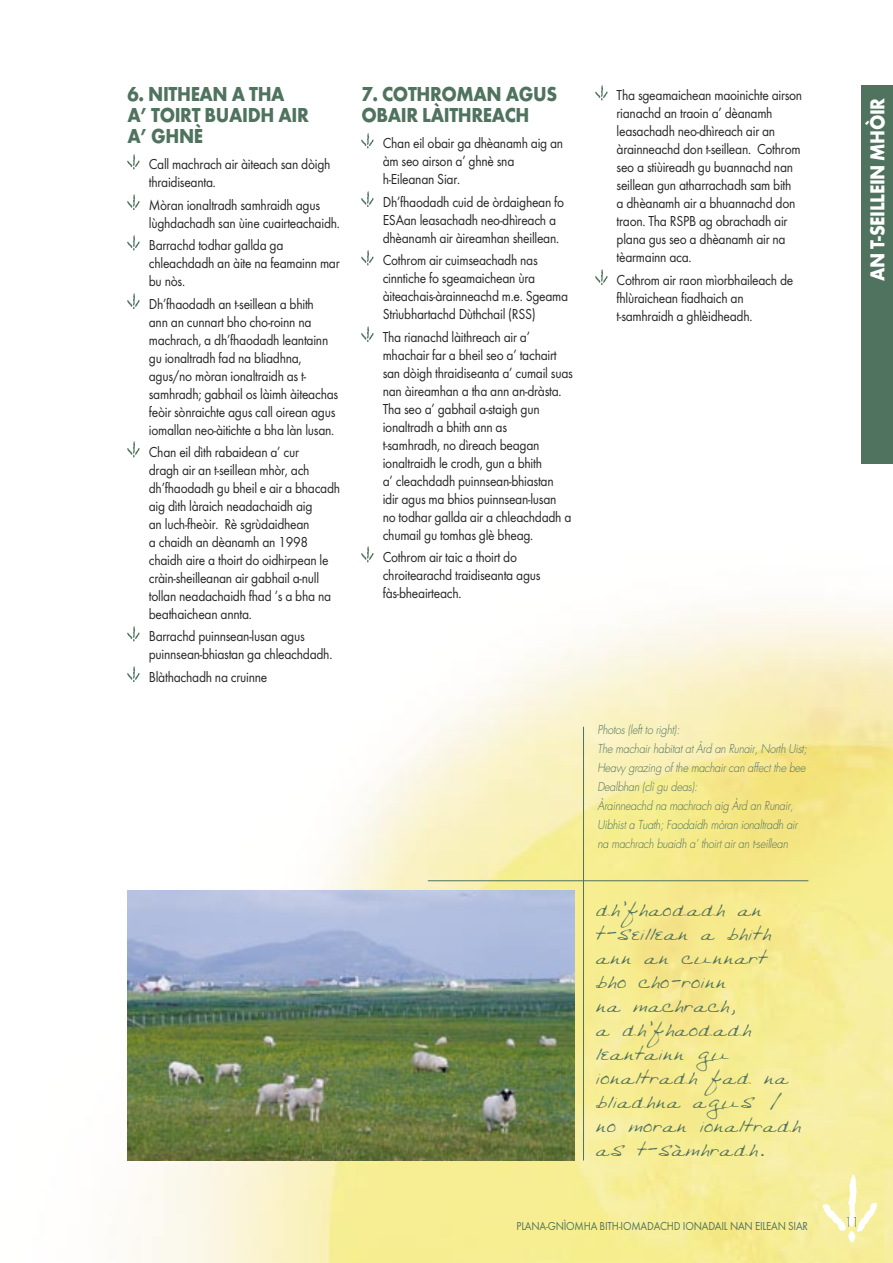
<style>
.page{position:relative;width:893px;height:1263px;background:#fff}
.page>*{position:absolute;margin:0;border:0;box-sizing:border-box;transform-origin:0 0}
.quote{font:22.5px/24px "Bethanys Hand";letter-spacing:-.02em;color:#4f735e}
.Head_1{font:700 21px/21px "Futura T";letter-spacing:-.02em;color:#4f735e;scale:.9 1}
.t1{font:700 21px "Futura T";letter-spacing:-.02em;color:#fff;scale:.9 1}
.list{font:15px/18px "Futura T";letter-spacing:-.02em;color:#272525;scale:.9 1}
.t2{font:300 15px "Futura T";color:#4f735e;scale:.9 1}
.captions{font:italic 300 12px/19px "Futura";letter-spacing:-.02em;color:#4f735e;scale:.9 1}
.t3{font:12px "Futura T";letter-spacing:-.02em;color:#4f735e;scale:.9 1}
</style>
<div class="page">
<img style="left:127px;top:441px;width:766px;height:822px">
<div style="left:861px;top:85px;width:32px;height:379px;background:#4f735e"></div>
<img style="left:823px;top:1175px;width:53px;height:67px">
<hr style="left:583px;top:727px;width:1px;height:433px;background:#4f735e">
<hr style="left:428px;top:880px;width:380px;height:1px;background:#4f735e">
<img style="left:128px;top:154px;width:12px;height:15px">
<img style="left:128px;top:195px;width:12px;height:15px">
<img style="left:128px;top:235px;width:12px;height:15px">
<img style="left:128px;top:293px;width:12px;height:16px">
<img style="left:128px;top:442px;width:12px;height:15px">
<img style="left:128px;top:626px;width:12px;height:15px">
<img style="left:128px;top:667px;width:12px;height:15px">
<img style="left:361px;top:133px;width:12px;height:15px">
<img style="left:361px;top:192px;width:12px;height:15px">
<img style="left:361px;top:250px;width:12px;height:15px">
<img style="left:361px;top:326px;width:12px;height:16px">
<img style="left:361px;top:547px;width:12px;height:15px">
<img style="left:128px;top:891px;width:446px;height:270px">
<img style="left:595px;top:85px;width:12px;height:15px">
<img style="left:595px;top:269px;width:12px;height:16px">
<p class="Head_1" style="left:128px;top:83px;width:203px">6. NITHEAN A THA<br>A’ TOIRT BUAIDH AIR<br>A’ GHNÈ</p>
<p class="list" style="left:149px;top:155px;width:203px">Call machrach air àiteach san dòigh thraidiseanta.</p>
<p class="list" style="left:149px;top:196px;width:214px">Mòran ionaltradh samhraidh agus lùghdachadh san ùine cuairteachaidh.</p>
<p class="list" style="left:149px;top:236px;width:214px">Barrachd todhar gallda ga chleachdadh an àite na feamainn mar bu nòs.</p>
<p class="list" style="left:149px;top:294px;width:212px">Dh’fhaodadh an t-seillean a bhith<br>ann an cunnart bho cho-roinn na machrach, a dh’fhaodadh leantainn gu ionaltradh fad na bliadhna, agus/no mòran ionaltraidh as t&shy;samhradh; gabhail os làimh àiteachas feòir sònraichte agus call oirean agus iomallan neo-àitichte a bha làn lusan.</p>
<p class="list" style="left:149px;top:443px;width:214px">Chan eil dìth rabaidean a’ cur<br>dragh air an t-seillean mhòr, ach dh’fhaodadh gu bheil e air a bhacadh aig dìth làraich neadachaidh aig<br>an luch-fheòir. Rè sgrùdaidhean<br>a chaidh an dèanamh an 1998 chaidh aire a thoirt do oidhirpean le cràin-sheilleanan air gabhail a-null tollan neadachaidh fhad ’s a bha na beathaichean annta.</p>
<p class="list" style="left:149px;top:627px;width:205px">Barrachd puinnsean-lusan agus puinnsean-bhiastan ga chleachdadh.</p>
<p class="list" style="left:149px;top:668px;width:133px">Blàthachadh na cruinne</p>
<p class="Head_1" style="left:361px;top:83px;width:219px">7. COTHROMAN AGUS<br>OBAIR LÀITHREACH</p>
<p class="list" style="left:383px;top:134px;width:202px">Chan eil obair ga dhèanamh aig an àm seo airson a’ ghnè sna h-Eileanan Siar.</p>
<p class="list" style="left:383px;top:193px;width:203px">Dh’fhaodadh cuid de òrdaighean fo<br>ESAan leasachadh neo-dhìreach a dhèanamh air àireamhan sheillean.</p>
<p class="list" style="left:383px;top:251px;width:208px">Cothrom air cuimseachadh nas cinntiche fo sgeamaichean ùra àiteachais-àrainneachd m.e. Sgeama<br>Strìubhartachd Dùthchail (RSS)</p>
<p class="list" style="left:383px;top:327px;width:213px">Tha rianachd làithreach air a’ mhachair far a bheil seo a’ tachairt san dòigh thraidiseanta a’ cumail suas nan àireamhan a tha ann an-dràsta.<br>Tha seo a’ gabhail a-staigh gun ionaltradh a bhith ann as<br>t-samhradh, no dìreach beagan ionaltraidh le crodh, gun a bhith<br>a’ cleachdadh puinnsean-bhiastan idir agus ma bhios puinnsean-lusan no todhar gallda air a chleachdadh a chumail gu tomhas glè bheag.</p>
<p class="list" style="left:383px;top:548px;width:177px">Cothrom air taic a thoirt do chroitearachd traidiseanta agus fàs-bheairteach.</p>
<p class="list" style="left:617px;top:86px;width:208px">Tha sgeamaichean maoinichte airson rianachd an traoin a’ dèanamh leasachadh neo-dhìreach air an àrainneachd don t-seillean. Cothrom seo a stiùireadh gu buannachd nan seillean gun atharrachadh sam bith a dhèanamh air a bhuannachd don traon. Tha RSPB ag obrachadh air plana gus seo a dhèanamh air na tèarmainn aca.</p>
<p class="list" style="left:617px;top:271px;width:198px">Cothrom air raon mìorbhaileach de fhlùraichean fiadhaich an t-samhraidh a ghlèidheadh.</p>
<p class="captions" style="left:597px;top:720px;width:93px">Photos (left to right):</p>
<p class="captions" style="left:597px;top:739px;width:234px">The machair habitat at Àrd an Runair, North Uist;<br>Heavy grazing of the machair can affect the bee</p>
<p class="captions" style="left:597px;top:777px;width:113px">Dealbhan (clì gu deas):</p>
<p class="captions" style="left:597px;top:796px;width:224px">Àrainneachd na machrach aig Àrd an Runair,<br>Uibhist a Tuath; Faodaidh mòran ionaltradh air na machrach buaidh a’ thoirt air an t-seillean</p>
<p class="quote" style="left:595px;top:896px;width:207px">dh’fhaodadh an t-seillean a bhith ann an cunnart bho cho-roinn<br>na machrach,<br>a dh’fhaodadh leantainn gu ionaltradh fad na bliadhna agus / no moran ionaltradh as t-sàmhradh.</p>
<h2 class="t1" style="left:865px;top:281px;width:205px;rotate:-90deg">AN T-SEILLEIN MHÒIR</h2>
<p class="t3" style="left:517px;top:1219px;width:325px">PLANA-GNÌOMHA BITH-IOMADACHD IONADAIL NAN EILEAN SIAR</p>
<p class="t2" style="left:845px;top:1213px;width:18px">11</p>
</div>
